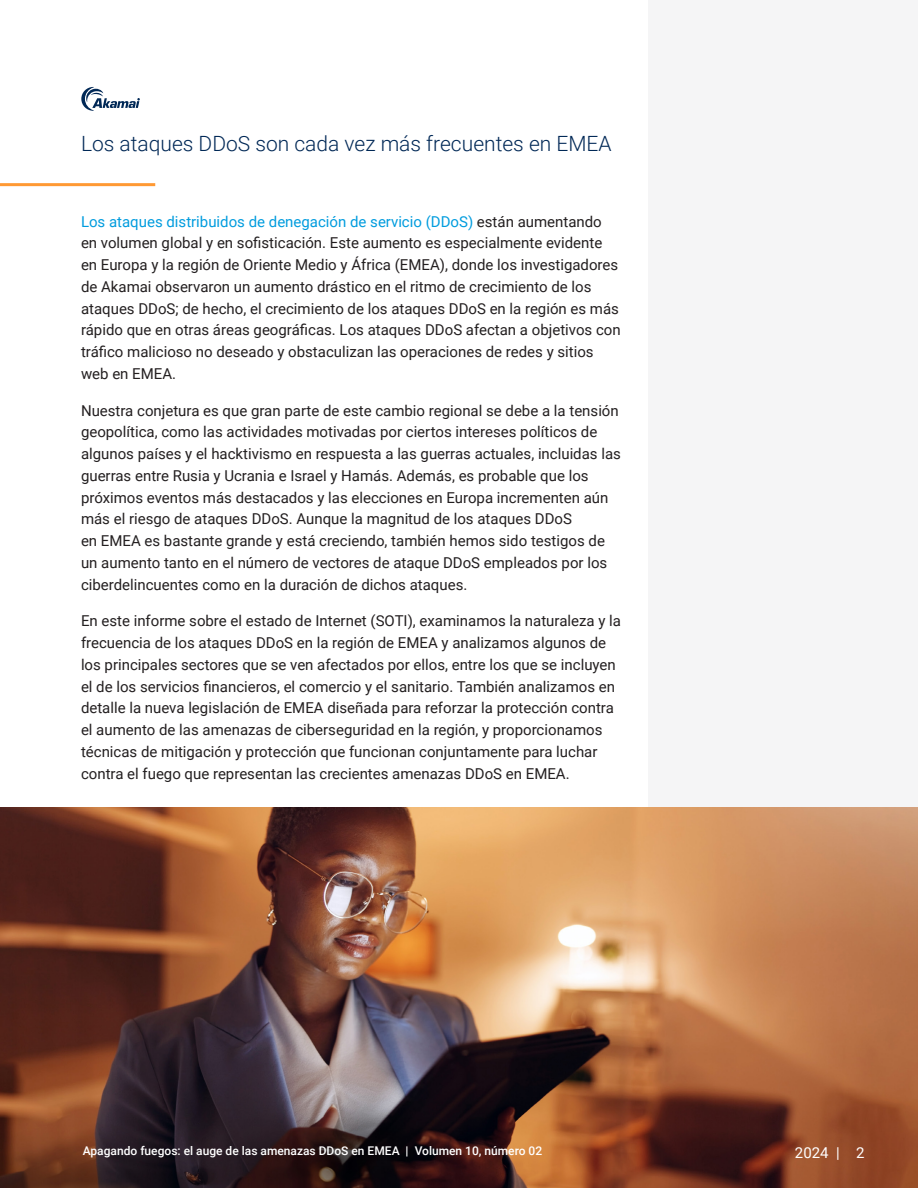
<style>
.page{position:relative;width:918px;height:1188px;background:#fff}
.page>*{position:absolute;margin:0;border:0;box-sizing:border-box;transform-origin:0 0}
.H1_-_Single_New_Blue_-_Orange_Bar{font:300 21px "Roboto";color:#002856}
.Body{font:15px/21.8px "Roboto";color:#231f20}
.t1{font:15px "Roboto";color:#fff}
.t2{font:500 12px "Roboto";color:#fff}
.s1{color:#009cde}
.s2{font-weight:700}
</style>
<div class="page">
<svg style="left:81px;top:87px;width:59px;height:24px"></svg>
<div style="left:648px;top:0;width:270px;height:1188px;background:#f5f5f6"></div>
<svg style="left:0;top:183px;width:156px;height:3px"></svg>
<img style="left:0;top:808px;width:918px;height:380px">
<p class="H1_-_Single_New_Blue_-_Orange_Bar" style="left:81px;top:129px;width:532px">Los ataques DDoS son cada vez más frecuentes en EMEA</p>
<p class="Body" style="left:81px;top:210px;width:541px"><span class="s1">Los ataques distribuidos de denegación de servicio (DDoS)</span> están aumentando en volumen global y en sofisticación. Este aumento es especialmente evidente en Europa y la región de Oriente Medio y África (EMEA), donde los investigadores de Akamai observaron un aumento drástico en el ritmo de crecimiento de los ataques DDoS; de hecho, el crecimiento de los ataques DDoS en la región es más rápido que en otras áreas geográficas. Los ataques DDoS afectan a objetivos con tráfico malicioso no deseado y obstaculizan las operaciones de redes y sitios web en EMEA.</p>
<p class="Body" style="left:81px;top:399px;width:541px">Nuestra conjetura es que gran parte de este cambio regional se debe a la tensión geopolítica, como las actividades motivadas por ciertos intereses políticos de algunos países y el hacktivismo en respuesta a las guerras actuales, incluidas las guerras entre Rusia y Ucrania e Israel y Hamás. Además, es probable que los próximos eventos más destacados y las elecciones en Europa incrementen aún más el riesgo de ataques DDoS. Aunque la magnitud de los ataques DDoS<br>en EMEA es bastante grande y está creciendo, también hemos sido testigos de un aumento tanto en el número de vectores de ataque DDoS empleados por los ciberdelincuentes como en la duración de dichos ataques.</p>
<p class="Body" style="left:81px;top:610px;width:541px">En este informe sobre el estado de Internet (SOTI), examinamos la naturaleza y la frecuencia de los ataques DDoS en la región de EMEA y analizamos algunos de los principales sectores que se ven afectados por ellos, entre los que se incluyen el de los servicios financieros, el comercio y el sanitario. También analizamos en detalle la nueva legislación de EMEA diseñada para reforzar la protección contra el aumento de las amenazas de ciberseguridad en la región, y proporcionamos técnicas de mitigación y protección que funcionan conjuntamente para luchar contra el fuego que representan las crecientes amenazas DDoS en EMEA.</p>
<p class="t2" style="left:83px;top:1142px;width:461px">Apagando fuegos: el auge de las amenazas DDoS en EMEA <span class="s2">|</span> Volumen 10, número 02</p>
<p class="t1" style="left:795px;top:1142px;width:71px">2024 | 2</p>
</div>
